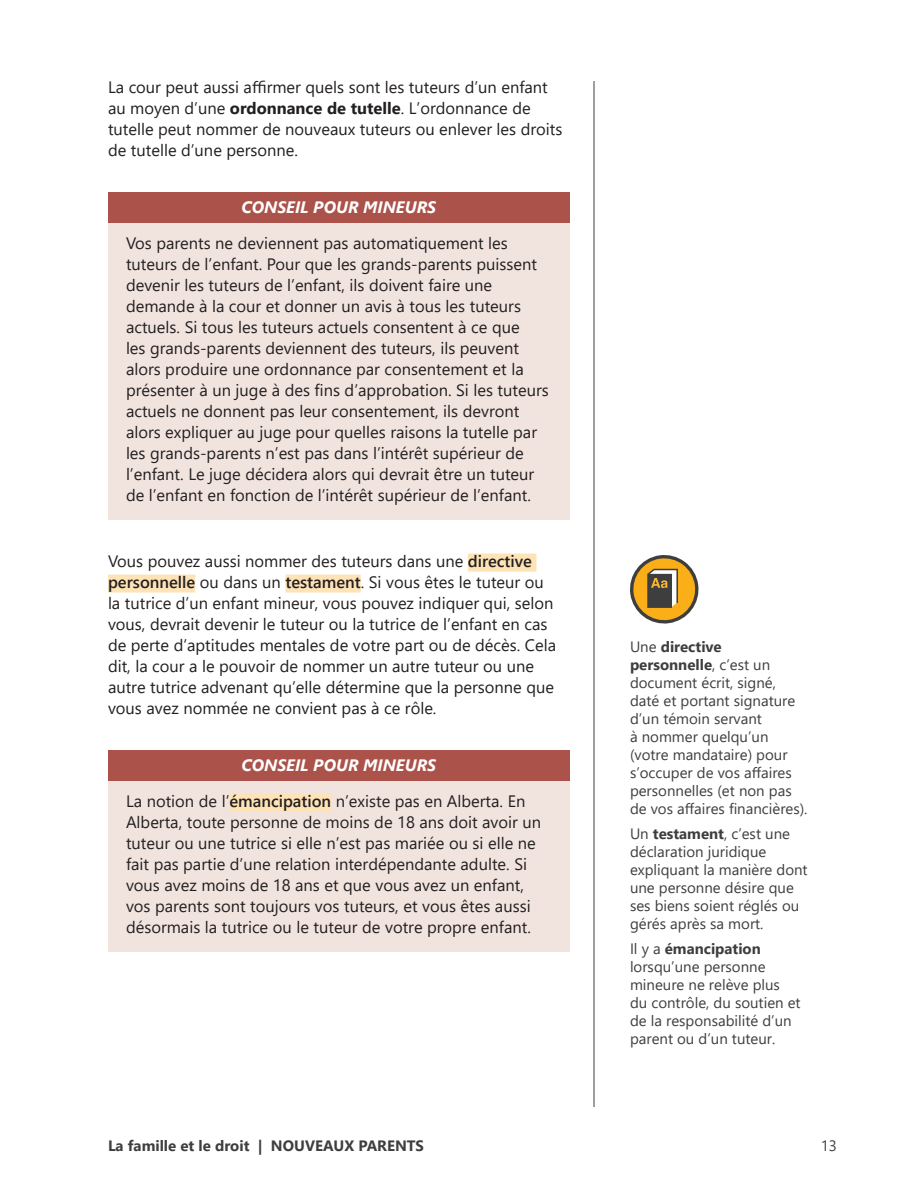
<style>
.page{position:relative;width:918px;height:1188px;background:#fff}
.page>*{position:absolute;margin:0;border:0;box-sizing:border-box;transform-origin:0 0}
.Body{font:16.5px/21px "Segoe UI";color:#231f20}
.MINOR_TIP{font:italic 700 16.5px "Segoe UI";color:#fff}
.Sidebar_Graph_Body{font:15px/18px "Segoe UI";color:#3e3e3f}
.t1{font:700 15px "Segoe UI";color:#3e3e3f}
.s1{font-weight:700}
.s2{font-weight:600}
</style>
<div class="page">
<hr style="left:594px;top:81px;width:1px;height:1026px;background:#3e3e3f">
<div style="left:108px;top:192px;width:462px;height:327px;background:#f1e4df"></div>
<div style="left:108px;top:192px;width:462px;height:30px;background:#ab524a"></div>
<div style="left:468px;top:554px;width:68px;height:18px;background:#fee3b7"></div>
<div style="left:108px;top:575px;width:87px;height:18px;background:#fee3b7"></div>
<div style="left:286px;top:575px;width:75px;height:18px;background:#fee3b7"></div>
<svg style="left:630px;top:555px;width:68px;height:69px"></svg>
<div style="left:108px;top:750px;width:462px;height:201px;background:#f1e4df"></div>
<div style="left:229px;top:794px;width:102px;height:18px;background:#fee3b7"></div>
<div style="left:108px;top:750px;width:462px;height:30px;background:#ab524a"></div>
<p class="Body" style="left:108px;top:75px;width:456px">La cour peut aussi affirmer quels sont les tuteurs d’un enfant au moyen d’une <span class="s1">ordonnance de tutelle</span>. L’ordonnance de tutelle peut nommer de nouveaux tuteurs ou enlever les droits de tutelle d’une personne.</p>
<p class="MINOR_TIP" style="left:242px;top:192px;width:196px">CONSEIL POUR MINEURS</p>
<p class="Body" style="left:126px;top:231px;width:424px">Vos parents ne deviennent pas automatiquement les tuteurs de l’enfant. Pour que les grands-parents puissent devenir les tuteurs de l’enfant, ils doivent faire une demande à la cour et donner un avis à tous les tuteurs actuels. Si tous les tuteurs actuels consentent à ce que<br>les grands-parents deviennent des tuteurs, ils peuvent alors produire une ordonnance par consentement et la présenter à un juge à des fins d’approbation. Si les tuteurs actuels ne donnent pas leur consentement, ils devront alors expliquer au juge pour quelles raisons la tutelle par les grands-parents n’est pas dans l’intérêt supérieur de l’enfant. Le juge décidera alors qui devrait être un tuteur de l’enfant en fonction de l’intérêt supérieur de l’enfant.</p>
<p class="Body" style="left:108px;top:549px;width:450px">Vous pouvez aussi nommer des tuteurs dans une <span class="s2">directive personnelle</span> ou dans un <span class="s2">testament</span>. Si vous êtes le tuteur ou la tutrice d’un enfant mineur, vous pouvez indiquer qui, selon vous, devrait devenir le tuteur ou la tutrice de l’enfant en cas de perte d’aptitudes mentales de votre part ou de décès. Cela dit, la cour a le pouvoir de nommer un autre tuteur ou une autre tutrice advenant qu’elle détermine que la personne que vous avez nommée ne convient pas à ce rôle.</p>
<p class="MINOR_TIP" style="left:242px;top:750px;width:196px">CONSEIL POUR MINEURS</p>
<p class="Body" style="left:126px;top:789px;width:417px">La notion de l’<span class="s2">émancipation</span> n’existe pas en Alberta. En Alberta, toute personne de moins de 18 ans doit avoir un tuteur ou une tutrice si elle n’est pas mariée ou si elle ne fait pas partie d’une relation interdépendante adulte. Si vous avez moins de 18 ans et que vous avez un enfant, vos parents sont toujours vos tuteurs, et vous êtes aussi désormais la tutrice ou le tuteur de votre propre enfant.</p>
<p class="Sidebar_Graph_Body" style="left:630px;top:637px;width:179px">Une <span class="s1">directive personnelle</span>, c’est un document écrit, signé, daté et portant signature d’un témoin servant<br>à nommer quelqu’un (votre mandataire) pour s’occuper de vos affaires personnelles (et non pas de vos affaires financières).</p>
<p class="Sidebar_Graph_Body" style="left:630px;top:823px;width:179px">Un <span class="s1">testament</span>, c’est une déclaration juridique expliquant la manière dont une personne désire que ses biens soient réglés ou gérés après sa mort.</p>
<p class="Sidebar_Graph_Body" style="left:630px;top:938px;width:172px">Il y a <span class="s1">émancipation </span>lorsqu’une personne mineure ne relève plus du contrôle, du soutien et de la responsabilité d’un parent ou d’un tuteur.</p>
<p class="t1" style="left:108px;top:1131px;width:318px">La famille et le droit | NOUVEAUX PARENTS</p>
<p class="Sidebar_Graph_Body" style="left:821px;top:1135px;width:18px">13</p>
</div>
